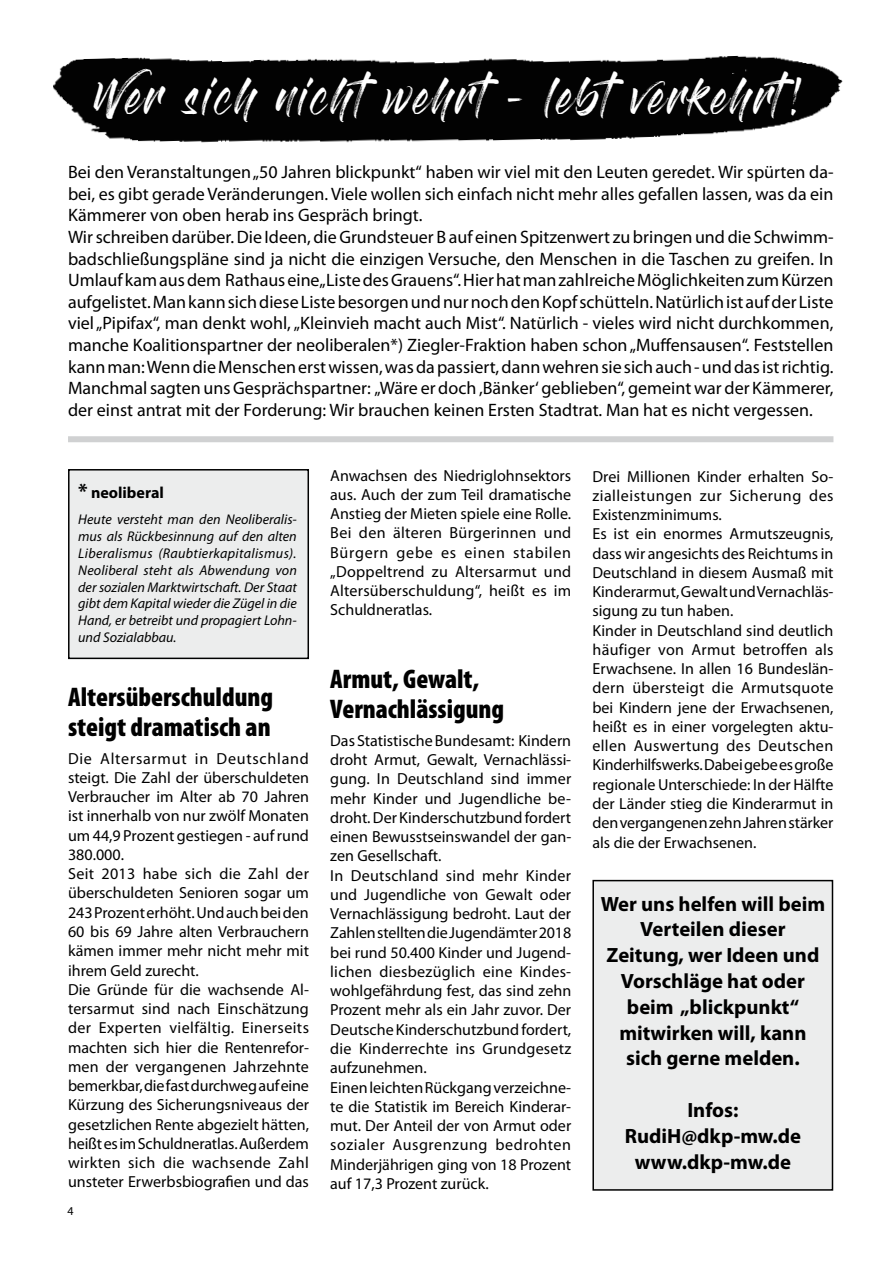
<style>
.page{position:relative;width:893px;height:1263px;background:#fff}
.page>*{position:absolute;margin:0;border:0;box-sizing:border-box;transform-origin:0 0}
.t1{font:37.05px "Gloss And Bloom";letter-spacing:.08em;color:#fff;scale:.9 1}
.t2{font:900 condensed 27px/30.2px "Myriad Pro";color:#000}
.t3{font:700 20.7px/25.8px "Myriad Pro";color:#000;text-align:center}
.t4{font:18px/21.6px "Myriad Pro";color:#000}
.t5{font:16.05px/19.2px "Myriad Pro";color:#000}
.t6{font:700 16.05px "Myriad Pro";color:#000}
.t7{font:italic 14.1px/17px "Myriad Pro";color:#000;text-align:justify}
.t8{font:12px "Myriad Pro";color:#000}
.s1{font-size:21px}
</style>
<div class="page">
<img style="left:53px;top:55px;width:790px;height:88px">
<div style="left:69px;top:470px;width:239px;height:188px;background:#eceded"></div>
<div style="left:68px;top:469px;width:241px;height:190px;border:2px solid #000"></div>
<div style="left:68px;top:436px;width:765px;height:6px;background:#d0d1d2"></div>
<div style="left:593px;top:881px;width:239px;height:309px;background:#eceded"></div>
<div style="left:592px;top:880px;width:241px;height:311px;border:2px solid #000"></div>
<h1 class="t1" style="left:95px;top:80px;width:789px">Wer sich nichtwehrt- lebtverkehrt!</h1>
<p class="t4" style="left:68px;top:161px;width:767px">Bei den Veranstaltungen „50 Jahren blickpunkt“ haben wir viel mit den Leuten geredet. Wir spürten da&shy;bei, es gibt gerade Veränderungen. Viele wollen sich einfach nicht mehr alles gefallen lassen, was da ein Kämmerer von oben herab ins Gespräch bringt.<br>Wir schreiben darüber. Die Ideen, die Grundsteuer B auf einen Spitzenwert zu bringen und die Schwimm&shy;badschließungspläne sind ja nicht die einzigen Versuche, den Menschen in die Taschen zu greifen. In Umlauf kam aus dem Rathaus eine „Liste des Grauens“. Hier hat man zahlreiche Möglichkeiten zum Kürzen aufgelistet. Man kann sich diese Liste besorgen und nur noch den Kopf schütteln. Natürlich ist auf der Liste viel „Pipifax“, man denkt wohl, „Kleinvieh macht auch Mist“. Natürlich - vieles wird nicht durchkommen, manche Koalitionspartner der neoliberalen*) Ziegler-Fraktion haben schon „Muffensausen“. Feststellen kann man: Wenn die Menschen erst wissen, was da passiert, dann wehren sie sich auch - und das ist richtig.<br>Manchmal sagten uns Gesprächspartner: „Wäre er doch ,Bänker‘ geblieben“, gemeint war der Kämmerer, der einst antrat mit der Forderung: Wir brauchen keinen Ersten Stadtrat. Man hat es nicht vergessen.</p>
<p class="t6" style="left:78px;top:482px;width:87px"><span class="s1">*</span> neoliberal</p>
<p class="t7" style="left:78px;top:510px;width:220px">Heute versteht man den Neoliberalis&shy;mus als Rückbesinnung auf den alten Liberalismus (Raubtierkapitalismus).<br>Neoliberal steht als Abwendung von der sozialen Marktwirtschaft. Der Staat gibt dem Kapital wieder die Zügel in die Hand, er betreibt und propagiert Lohn&shy;und Sozialabbau.</p>
<h2 class="t2" style="left:68px;top:682px;width:207px">Altersüberschuldung steigt dramatisch an</h2>
<p class="t5" style="left:68px;top:748px;width:243px">Die Altersarmut in Deutschland steigt. Die Zahl der überschuldeten<br>Verbraucher im Alter ab 70 Jahren ist innerhalb von nur zwölf Monaten um 44,9 Prozent gestiegen - auf rund<br>380.000.<br>Seit 2013 habe sich die Zahl der überschuldeten Senioren sogar um<br>243 Prozent erhöht. Und auch bei den<br>60 bis 69 Jahre alten Verbrauchern kämen immer mehr nicht mehr mit ihrem Geld zurecht.<br>Die Gründe für die wachsende Al&shy;tersarmut sind nach Einschätzung der Experten vielfältig. Einerseits machten sich hier die Rentenrefor&shy;men der vergangenen Jahrzehnte bemerkbar, die fast durchweg auf eine<br>Kürzung des Sicherungsniveaus der gesetzlichen Rente abgezielt hätten, heißt es im Schuldneratlas. Außerdem wirkten sich die wachsende Zahl unsteter Erwerbsbiografien und das</p>
<p class="t8" style="left:67px;top:1204px;width:8px">4</p>
<p class="t5" style="left:330px;top:465px;width:243px;text-align:justify">Anwachsen des Niedriglohnsektors aus. Auch der zum Teil dramatische Anstieg der Mieten spiele eine Rolle.<br>Bei den älteren Bürgerinnen und Bürgern gebe es einen stabilen „Doppeltrend zu Altersarmut und Altersüberschuldung“, heißt es im Schuldneratlas.</p>
<p class="t5" style="left:592px;top:466px;width:243px">Drei Millionen Kinder erhalten So&shy;zialleistungen zur Sicherung des Existenzminimums.<br>Es ist ein enormes Armutszeugnis, dass wir angesichts des Reichtums in Deutschland in diesem Ausmaß mit Kinderarmut, Gewalt und Vernachläs&shy;sigung zu tun haben.<br>Kinder in Deutschland sind deutlich häufiger von Armut betroffen als Erwachsene. In allen 16 Bundeslän&shy;dern übersteigt die Armutsquote bei Kindern jene der Erwachsenen, heißt es in einer vorgelegten aktu&shy;ellen Auswertung des Deutschen Kinderhilfswerks. Dabei gebe es große regionale Unterschiede: In der Hälfte der Länder stieg die Kinderarmut in den vergangenen zehn Jahren stärker als die der Erwachsenen.</p>
<h2 class="t2" style="left:330px;top:664px;width:176px">Armut, Gewalt,<br>Vernachlässigung</h2>
<p class="t5" style="left:330px;top:730px;width:243px">Das Statistische Bundesamt: Kindern droht Armut, Gewalt, Vernachlässi&shy;gung. In Deutschland sind immer mehr Kinder und Jugendliche be&shy;droht. Der Kinderschutzbund fordert einen Bewusstseinswandel der gan&shy;zen Gesellschaft.<br>In Deutschland sind mehr Kinder und Jugendliche von Gewalt oder Vernachlässigung bedroht. Laut der Zahlen stellten die Jugendämter 2018 bei rund 50.400 Kinder und Jugend&shy;lichen diesbezüglich eine Kindes&shy;wohlgefährdung fest, das sind zehn Prozent mehr als ein Jahr zuvor. Der Deutsche Kinderschutzbund fordert, die Kinderrechte ins Grundgesetz aufzunehmen.<br>Einen leichten Rückgang verzeichne&shy;te die Statistik im Bereich Kinderar&shy;mut. Der Anteil der von Armut oder sozialer Ausgrenzung bedrohten Minderjährigen ging von 18 Prozent auf 17,3 Prozent zurück.</p>
<p class="t3" style="left:601px;top:890px;width:226px">Wer uns helfen will beim<br>Verteilen dieser<br>Zeitung, wer Ideen und<br>Vorschläge hat oder beim „blickpunkt“ mitwirken will, kann sich gerne melden.</p>
<p class="t3" style="left:625px;top:1096px;width:178px">Infos:<br>RudiH@dkp-mw.de www.dkp-mw.de</p>
</div>
